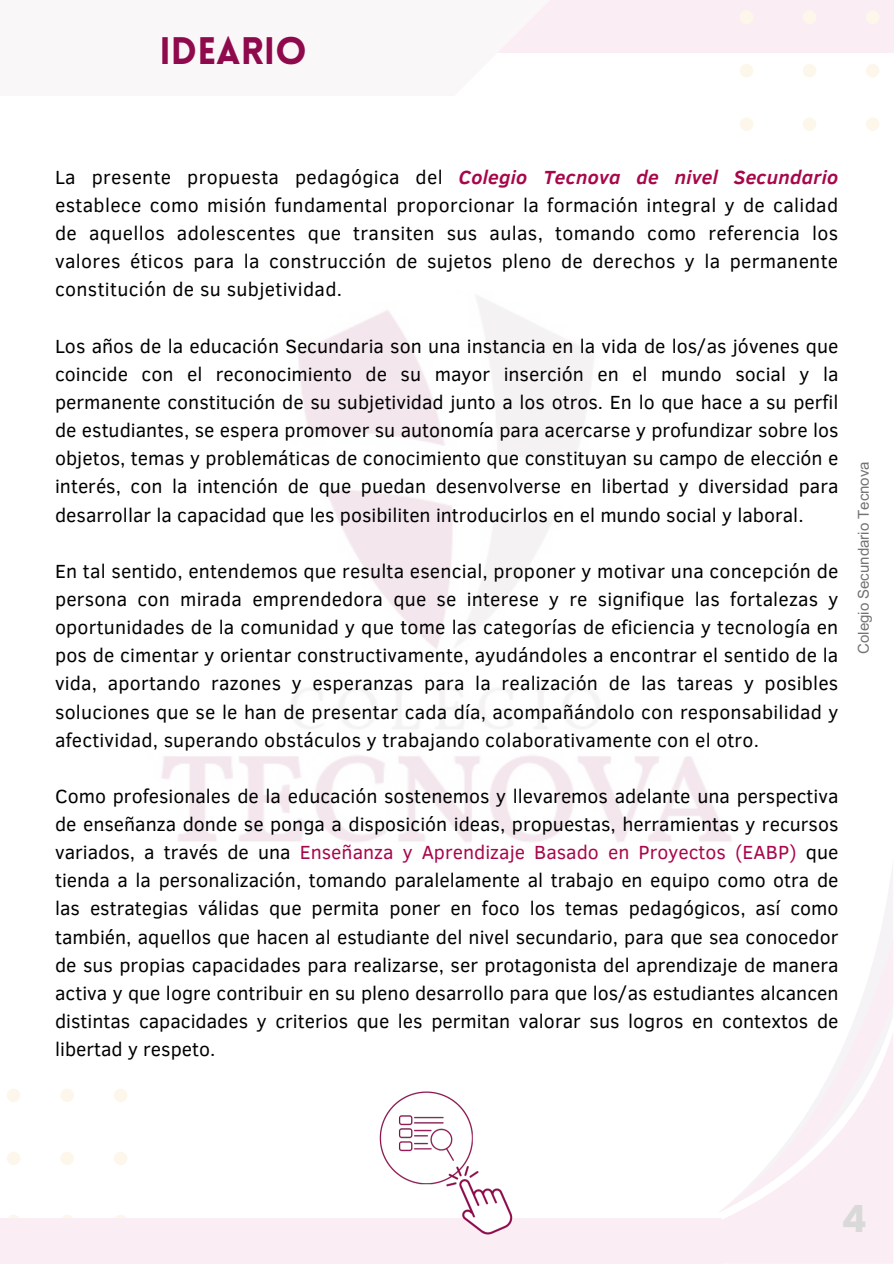
<style>
.page{position:relative;width:894px;height:1264px;background:#fff}
.page>*{position:absolute;margin:0;border:0;box-sizing:border-box;transform-origin:0 0}
.t1{font:900 37.5px "Lovelo";color:#8f0a4c}
.t2{font:700 37.5px "Poppins";color:#d9d9d9}
.t3{font:19.5px/28.2px "Clear Sans";letter-spacing:.005em;color:#000;text-align:justify}
.t4{font:15px "Arial MT Pro";color:#737373}
.s1{font-weight:700;font-style:italic;color:#a8064b}
.s2{color:#a8064b}
</style>
<div class="page">
<img style="left:372px;top:1091px;width:147px;height:150px">
<h2 class="t1" style="left:159px;top:36px;width:149px">IDEARIO</h2>
<h1 class="t3" style="left:55px;top:162px;width:784px">La presente propuesta pedagógica del <span class="s1">Colegio Tecnova de nivel Secundario </span>establece como misión fundamental proporcionar la formación integral y de calidad de aquellos adolescentes que transiten sus aulas, tomando como referencia los valores éticos para la construcción de sujetos pleno de derechos y la permanente constitución de su subjetividad.</h1>
<h2 class="t3" style="left:55px;top:331px;width:784px">Los años de la educación Secundaria son una instancia en la vida de los/as jóvenes que coincide con el reconocimiento de su mayor inserción en el mundo social y la permanente constitución de su subjetividad junto a los otros. En lo que hace a su perfil de estudiantes, se espera promover su autonomía para acercarse y profundizar sobre los objetos, temas y problemáticas de conocimiento que constituyan su campo de elección e interés, con la intención de que puedan desenvolverse en libertad y diversidad para desarrollar la capacidad que les posibiliten introducirlos en el mundo social y laboral.</h2>
<h2 class="t3" style="left:55px;top:556px;width:784px">En tal sentido, entendemos que resulta esencial, proponer y motivar una concepción de persona con mirada emprendedora que se interese y re signifique las fortalezas y oportunidades de la comunidad y que tome las categorías de eficiencia y tecnología en pos de cimentar y orientar constructivamente, ayudándoles a encontrar el sentido de la vida, aportando razones y esperanzas para la realización de las tareas y posibles soluciones que se le han de presentar cada día, acompañándolo con responsabilidad y afectividad, superando obstáculos y trabajando colaborativamente con el otro.</h2>
<h2 class="t3" style="left:55px;top:781px;width:784px">Como profesionales de la educación sostenemos y llevaremos adelante una perspectiva de enseñanza donde se ponga a disposición ideas, propuestas, herramientas y recursos variados, a través de una <span class="s2">Enseñanza y Aprendizaje Basado en Proyectos (EABP)</span> que tienda a la personalización, tomando paralelamente al trabajo en equipo como otra de las estrategias válidas que permita poner en foco los temas pedagógicos, así como también, aquellos que hacen al estudiante del nivel secundario, para que sea conocedor de sus propias capacidades para realizarse, ser protagonista del aprendizaje de manera activa y que logre contribuir en su pleno desarrollo para que los/as estudiantes alcancen distintas capacidades y criterios que les permitan valorar sus logros en contextos de libertad y respeto.</h2>
<p class="t4" style="left:857px;top:654px;width:194px;rotate:-90deg">Colegio Secundario Tecnova</p>
<p class="t2" style="left:841px;top:1192px;width:27px">4</p>
</div>
